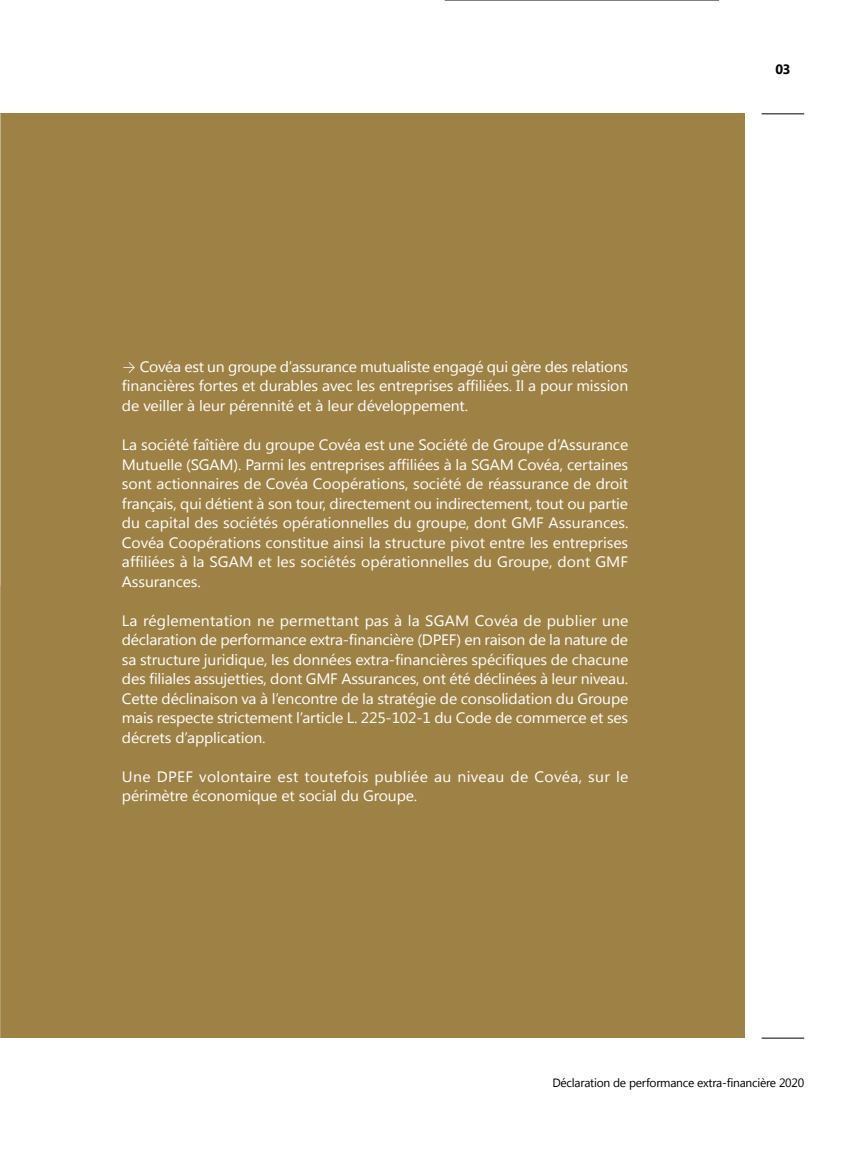
<style>
.page{position:relative;width:851px;height:1149px;background:#fff}
.page>*{position:absolute;margin:0;border:0;box-sizing:border-box;transform-origin:0 0}
.t1{font:15px/19.5px "Segoe UI";letter-spacing:-.01em;color:#fff;text-align:justify;scale:1.05 1}
.t2{font:15px/19.5px "Segoe UI";letter-spacing:.02em;color:#fff;scale:1.05 1}
.t3{font:700 13.5px "Segoe UI";color:#000}
.t4{font:12px "Segoe UI";letter-spacing:-.02em;color:#000}
.s1{font-family:"Flesh Plain"}
</style>
<div class="page">
<div style="left:0;top:114px;width:744px;height:923px;background:#9e8245"></div>
<hr style="left:761px;top:1037px;width:43px;height:1px;background:#000">
<hr style="left:761px;top:113px;width:43px;height:1px;background:#000">
<img style="left:0;top:114px;width:1px;height:471px">
<hr style="left:444px;top:0;width:275px;height:1px;background:#000">
<p class="t1" style="left:122px;top:356px;width:483px"><span class="s1">a</span> Covéa est un groupe d’assurance mutualiste engagé qui gère des relations financières fortes et durables avec les entreprises affiliées. Il a pour mission de veiller à leur pérennité et à leur développement.</p>
<p class="t1" style="left:122px;top:434px;width:483px">La société faîtière du groupe Covéa est une Société de Groupe d’Assurance Mutuelle (SGAM). Parmi les entreprises affiliées à la SGAM Covéa, certaines sont actionnaires de Covéa Coopérations, société de réassurance de droit français, qui détient à son tour, directement ou indirectement, tout ou partie du capital des sociétés opérationnelles du groupe, dont GMF Assurances.<br>Covéa Coopérations constitue ainsi la structure pivot entre les entreprises affiliées à la SGAM et les sociétés opérationnelles du Groupe, dont GMF Assurances.</p>
<p class="t1" style="left:122px;top:609px;width:484px">La réglementation ne permettant pas à la SGAM Covéa de publier une déclaration de performance extra-financière (DPEF) en raison de la nature de sa structure juridique, les données extra-financières spécifiques de chacune des filiales assujetties, dont GMF Assurances, ont été déclinées à leur niveau.<br>Cette déclinaison va à l’encontre de la stratégie de consolidation du Groupe mais respecte strictement l’article L. 225-102-1 du Code de commerce et ses décrets d’application.</p>
<p class="t2" style="left:122px;top:765px;width:483px">Une DPEF volontaire est toutefois publiée au niveau de Covéa, sur le périmètre économique et social du Groupe.</p>
<p class="t3" style="left:775px;top:59px;width:17px">03</p>
<p class="t4" style="left:552px;top:1074px;width:253px">Déclaration de performance extra-financière 2020</p>
</div>
